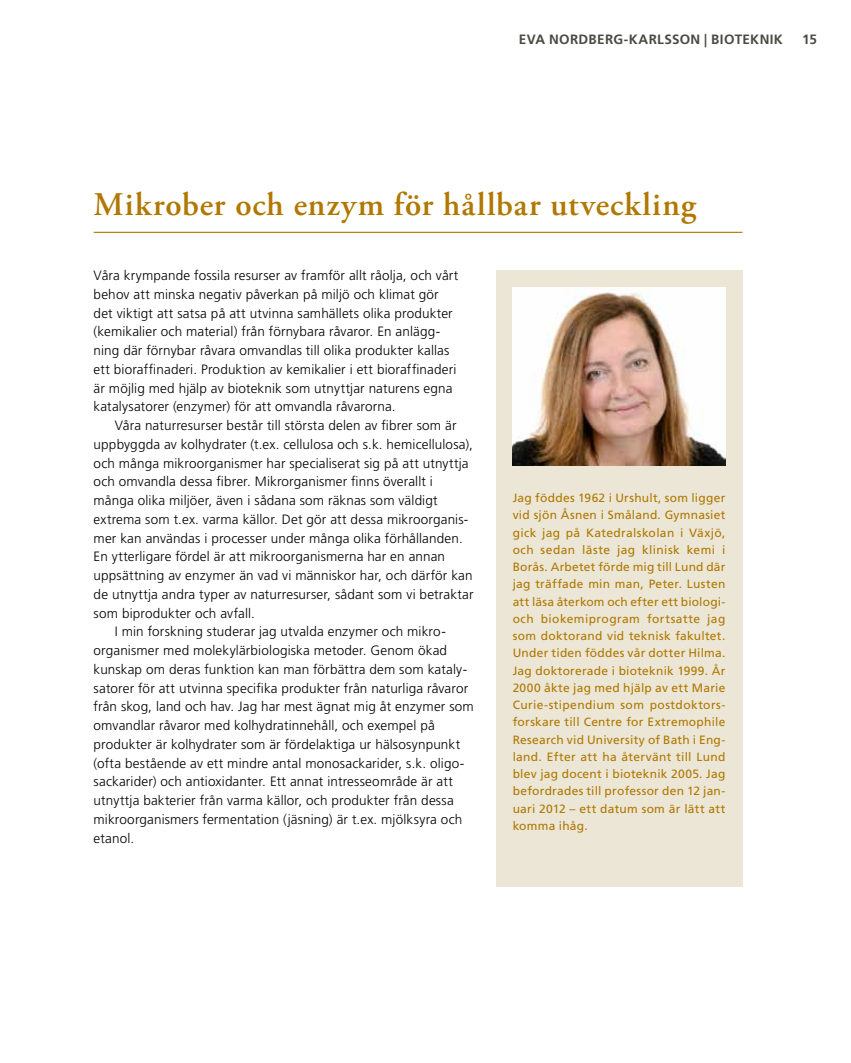
<style>
.page{position:relative;width:851px;height:1063px;background:#fff}
.page>*{position:absolute;margin:0;border:0;box-sizing:border-box;transform-origin:0 0}
.t1{font:600 33px "Adobe Garamond Pro";letter-spacing:.03em;color:#b07800}
.t2{font:300 13.5px/18.8px "Frutiger LT Std";letter-spacing:.01em;color:#000}
.t3{font:700 13.5px "Frutiger LT Std";letter-spacing:.025em;color:#4b4b45}
.t4{font:12px/17.2px "Frutiger LT Std";letter-spacing:.02em;color:#b07800;text-align:justify}
</style>
<div class="page">
<div style="left:495px;top:270px;width:247px;height:617px;background:#ebe6d6"></div>
<hr style="left:94px;top:232px;width:648px;height:1px;background:#b07800">
<img style="left:512px;top:287px;width:213px;height:179px">
<p class="t3" style="left:518px;top:32px;width:265px">EVA NORDBERG-KARLSSON | BIOTEKNIK</p>
<p class="t3" style="left:802px;top:32px;width:16px">15</p>
<h1 class="t1" style="left:94px;top:186px;width:604px">Mikrober och enzym för hållbar utveckling</h1>
<p class="t2" style="left:94px;top:266px;width:366px">Våra krympande fossila resurser av framför allt råolja, och vårt behov att minska negativ påverkan på miljö och klimat gör det viktigt att satsa på att utvinna samhällets olika produkter (kemikalier och material) från förnybara råvaror. En anlägg&shy;ning där förnybar råvara omvandlas till olika produkter kallas ett bioraffinaderi. Produktion av kemikalier i ett bioraffinaderi är möjlig med hjälp av bioteknik som utnyttjar naturens egna katalysatorer (enzymer) för att omvandla råvarorna.</p>
<p class="t2" style="left:115px;top:416px;width:343px">Våra naturresurser består till största delen av fibrer som är</p>
<p class="t2" style="left:94px;top:435px;width:380px">uppbyggda av kolhydrater (t.ex. cellulosa och s.k. hemicellulosa),</p>
<p class="t2" style="left:94px;top:454px;width:376px">och många mikroorganismer har specialiserat sig på att utnyttja</p>
<p class="t2" style="left:94px;top:473px;width:341px">och omvandla dessa fibrer. Mikrorganismer finns överallt i</p>
<p class="t2" style="left:94px;top:491px;width:345px">många olika miljöer, även i sådana som räknas som väldigt</p>
<p class="t2" style="left:94px;top:510px;width:376px">extrema som t.ex. varma källor. Det gör att dessa mikroorganis-</p>
<p class="t2" style="left:94px;top:529px;width:370px">mer kan användas i processer under många olika förhållanden.</p>
<p class="t2" style="left:94px;top:548px;width:353px">En ytterligare fördel är att mikroorganismerna har en annan</p>
<p class="t2" style="left:94px;top:566px;width:380px">uppsättning av enzymer än vad vi människor har, och därför kan</p>
<p class="t2" style="left:94px;top:585px;width:381px">de utnyttja andra typer av naturresurser, sådant som vi betraktar</p>
<p class="t2" style="left:94px;top:604px;width:163px">som biprodukter och avfall.</p>
<p class="t2" style="left:115px;top:623px;width:331px">I min forskning studerar jag utvalda enzymer och mikro-</p>
<p class="t2" style="left:94px;top:641px;width:355px">organismer med molekylärbiologiska metoder. Genom ökad</p>
<p class="t2" style="left:94px;top:660px;width:375px">kunskap om deras funktion kan man förbättra dem som kataly-</p>
<p class="t2" style="left:94px;top:679px;width:376px">satorer för att utvinna specifika produkter från naturliga råvaror</p>
<p class="t2" style="left:94px;top:698px;width:381px">från skog, land och hav. Jag har mest ägnat mig åt enzymer som</p>
<p class="t2" style="left:94px;top:716px;width:343px">omvandlar råvaror med kolhydratinnehåll, och exempel på</p>
<p class="t2" style="left:94px;top:735px;width:368px">produkter är kolhydrater som är fördelaktiga ur hälsosynpunkt</p>
<p class="t2" style="left:94px;top:754px;width:371px">(ofta bestående av ett mindre antal monosackarider, s.k. oligo-</p>
<p class="t2" style="left:94px;top:773px;width:361px">sackarider) och antioxidanter. Ett annat intresseområde är att</p>
<p class="t2" style="left:94px;top:791px;width:361px">utnyttja bakterier från varma källor, och produkter från dessa</p>
<p class="t2" style="left:94px;top:810px;width:370px">mikroorganismers fermentation (jäsning) är t.ex. mjölksyra och</p>
<p class="t2" style="left:94px;top:829px;width:42px">etanol.</p>
<p class="t4" style="left:512px;top:489px;width:214px">Jag föddes 1962 i Urshult, som ligger vid sjön Åsnen i Småland. Gymnasiet gick jag på Katedralskolan i Växjö, och sedan läste jag klinisk kemi i Borås. Arbetet förde mig till Lund där jag träffade min man, Peter. Lusten att läsa återkom och efter ett biologi&shy;och biokemiprogram fortsatte jag som doktorand vid teknisk fakultet.<br>Under tiden föddes vår dotter Hilma.<br>Jag doktorerade i bioteknik 1999. År 2000 åkte jag med hjälp av ett Marie Curie-stipendium som postdoktors&shy;forskare till Centre for Extremophile Research vid University of Bath i Eng&shy;land. Efter att ha återvänt till Lund blev jag docent i bioteknik 2005. Jag befordrades till professor den 12 jan&shy;uari 2012 – ett datum som är lätt att komma ihåg.</p>
</div>
